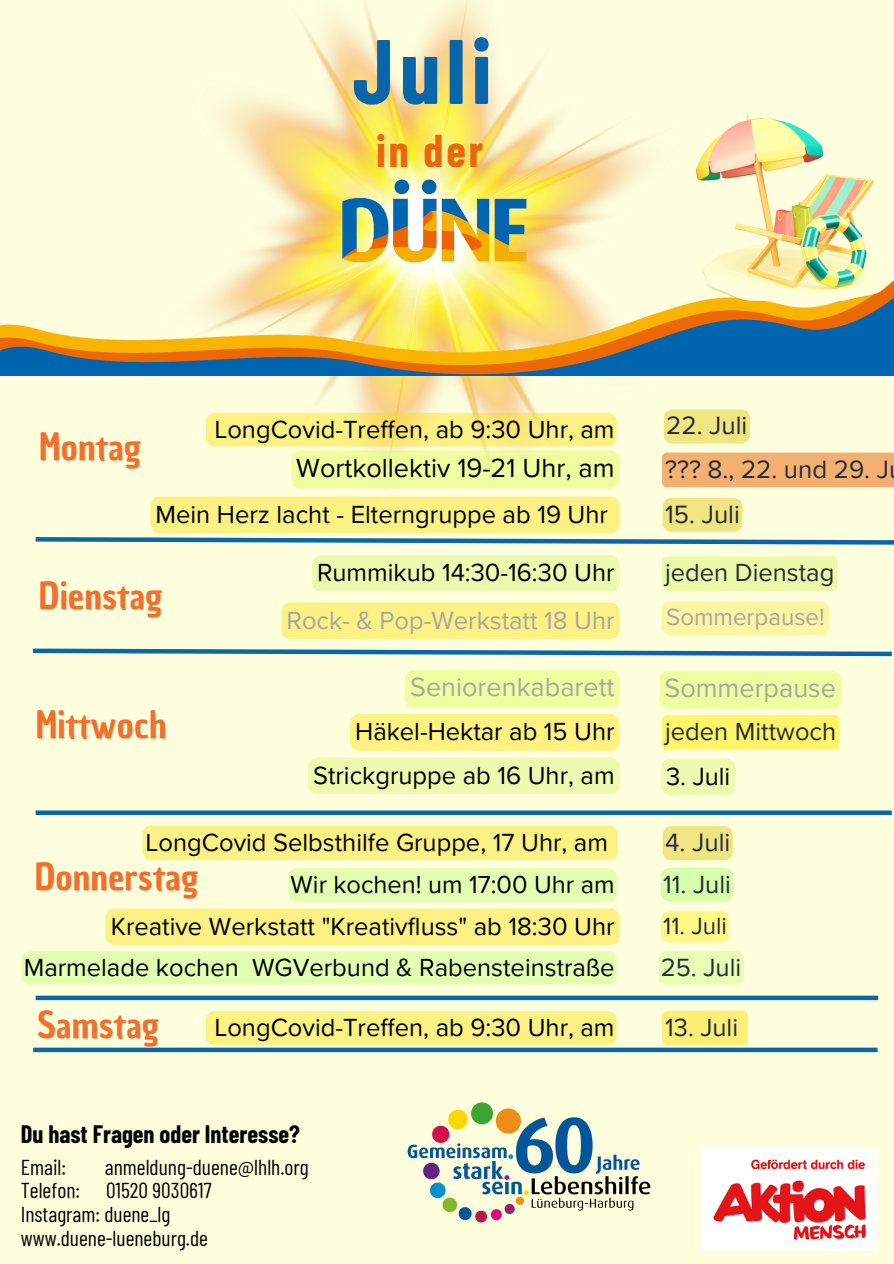
<style>
.page{position:relative;width:894px;height:1264px;background:#fff}
.page>*{position:absolute;margin:0;border:0;box-sizing:border-box;transform-origin:0 0}
.t1{font:700 91.35px "Barlow Condensed";color:#0966ab}
.t2{font:700 44.85px "Barlow Condensed";color:#ea670b}
.t3{font:36.3px "Chau Philomene One";color:#f46e2c}
.t4{font:27px "Proxima Nova";color:#a6a6a6}
.t5{font:27px "Proxima Nova";color:#000}
.t6{font:25.8px "Proxima Nova";color:#242b39}
.t7{font:25.65px "Proxima Nova";color:#242b39}
.t8{font:25.5px "Proxima Nova";color:#000}
.t9{font:25.5px "Proxima Nova";color:#242b39}
.t10{font:25.5px "Proxima Nova";color:#a6a6a6}
.t11{font:25.35px "Proxima Nova";color:#000}
.t12{font:700 24.6px "Barlow Condensed";color:#000}
.t13{font:24.15px "Proxima Nova";color:#242b39}
.t14{font:24px "Proxima Nova";color:#a6a6a6}
.t15{font:21.6px "Barlow Condensed";color:#000}
</style>
<div class="page">
<div style="left:0;top:0;width:893px;height:1263px;background:#ffffde"></div>
<div style="left:33px;top:1047px;width:844px;height:5px;background:#0966ab"></div>
<div style="left:36px;top:995px;width:841px;height:5px;background:#0966ab"></div>
<img style="left:155px;top:0;width:548px;height:489px">
<svg style="left:33px;top:648px;width:859px;height:9px"></svg>
<div style="left:36px;top:810px;width:855px;height:5px;background:#0966ab"></div>
<img style="left:325px;top:158px;width:218px;height:123px">
<img style="left:702px;top:1148px;width:174px;height:102px">
<img style="left:407px;top:1102px;width:244px;height:121px">
<img style="left:0;top:281px;width:893px;height:94px">
<img style="left:696px;top:114px;width:197px;height:187px">
<div style="left:312px;top:555px;width:307px;height:37px;background:#ecfbaf"></div>
<div style="left:150px;top:496px;width:469px;height:37px;background:#fcf183;border-radius:9px"></div>
<div style="left:291px;top:450px;width:328px;height:38px;background:#efff9f;border-radius:10px"></div>
<div style="left:281px;top:602px;width:338px;height:37px;background:#fcf183"></div>
<div style="left:350px;top:714px;width:269px;height:36px;background:#fef282"></div>
<div style="left:308px;top:757px;width:311px;height:37px;background:#ecfbaf"></div>
<div style="left:662px;top:715px;width:177px;height:34px;background:#fff568;border-radius:5px"></div>
<div style="left:662px;top:556px;width:175px;height:35px;background:#e9fba9;border-radius:5px"></div>
<div style="left:661px;top:601px;width:168px;height:34px;background:#fdf5a1;border-radius:8px"></div>
<div style="left:662px;top:826px;width:70px;height:34px;background:#f1e581"></div>
<div style="left:662px;top:452px;width:231px;height:35px;background:#f4b070"></div>
<div style="left:142px;top:825px;width:475px;height:35px;background:#fcf183"></div>
<div style="left:206px;top:1011px;width:410px;height:33px;background:#fcf183;border-radius:8px"></div>
<div style="left:658px;top:951px;width:85px;height:33px;background:#e6ffb4"></div>
<div style="left:105px;top:908px;width:514px;height:37px;background:#fcf183;border-radius:9px"></div>
<div style="left:662px;top:1010px;width:85px;height:35px;background:#fbef76;border-radius:5px"></div>
<div style="left:661px;top:868px;width:72px;height:33px;background:#d7ffab"></div>
<div style="left:404px;top:670px;width:215px;height:38px;background:#efff9f"></div>
<div style="left:660px;top:911px;width:69px;height:31px;background:#fff887;border-radius:8px"></div>
<div style="left:288px;top:868px;width:328px;height:33px;background:#e2ffb2"></div>
<div style="left:21px;top:951px;width:595px;height:33px;background:#e2ffb2"></div>
<svg style="left:35px;top:498px;width:858px;height:47px"></svg>
<div style="left:206px;top:413px;width:410px;height:33px;background:#f9e11b;border-radius:8px;opacity:.47"></div>
<div style="left:663px;top:409px;width:86px;height:34px;background:#f1e581"></div>
<div style="left:661px;top:758px;width:74px;height:37px;background:#ecfbaf"></div>
<div style="left:659px;top:671px;width:182px;height:38px;background:#efff9f;border-radius:10px"></div>
<h4 class="t1" style="left:352px;top:13px;width:140px">Juli</h4>
<h4 class="t2" style="left:376px;top:122px;width:109px">in der</h4>
<h4 class="t3" style="left:39px;top:422px;width:104px">Montag</h4>
<p class="t8" style="left:214px;top:414px;width:401px">LongCovid-Treffen, ab 9:30 Uhr, am</p>
<p class="t6" style="left:666px;top:410px;width:83px">22. Juli</p>
<h4 class="t5" style="left:296px;top:452px;width:320px">Wortkollektiv 19-21 Uhr, am</h4>
<h4 class="t8" style="left:155px;top:499px;width:454px">Mein Herz lacht - Elterngruppe ab 19 Uhr</h4>
<p class="t6" style="left:665px;top:454px;width:225px">??? 8., 22. und 29. J</p>
<h2 class="t6" style="left:665px;top:499px;width:76px">15. Juli</h2>
<h4 class="t3" style="left:39px;top:571px;width:125px">Dienstag</h4>
<h5 class="t3" style="left:36px;top:700px;width:131px">Mittwoch</h5>
<h2 class="t8" style="left:317px;top:558px;width:299px">Rummikub 14:30-16:30 Uhr</h2>
<h4 class="t10" style="left:286px;top:605px;width:329px">Rock- &amp; Pop-Werkstatt 18 Uhr</h4>
<h4 class="t4" style="left:410px;top:671px;width:206px">Seniorenkabarett</h4>
<h4 class="t8" style="left:355px;top:717px;width:261px">Häkel-Hektar ab 15 Uhr</h4>
<h4 class="t8" style="left:313px;top:760px;width:303px">Strickgruppe ab 16 Uhr, am</h4>
<h4 class="t8" style="left:145px;top:827px;width:464px">LongCovid Selbsthilfe Gruppe, 17 Uhr, am</h4>
<h2 class="t3" style="left:35px;top:852px;width:165px">Donnerstag</h2>
<p class="t11" style="left:290px;top:869px;width:325px">Wir kochen! um 17:00 Uhr am</p>
<h5 class="t8" style="left:111px;top:911px;width:505px">Kreative Werkstatt "Kreativfluss" ab 18:30 Uhr</h5>
<p class="t8" style="left:24px;top:952px;width:592px">Marmelade kochen WGVerbund &amp; Rabensteinstraße</p>
<h4 class="t3" style="left:37px;top:1000px;width:124px">Samstag</h4>
<h4 class="t8" style="left:214px;top:1012px;width:401px">LongCovid-Treffen, ab 9:30 Uhr, am</h4>
<h4 class="t12" style="left:21px;top:1118px;width:280px">Du hast Fragen oder Interesse?</h4>
<h4 class="t15" style="left:21px;top:1152px;width:47px">Email:</h4>
<h4 class="t15" style="left:105px;top:1152px;width:205px">anmeldung-duene@lhlh.org</h4>
<h2 class="t15" style="left:21px;top:1176px;width:192px">Telefon: 01520 9030617</h2>
<h4 class="t15" style="left:21px;top:1200px;width:151px">Instagram: duene_lg</h4>
<h4 class="t15" style="left:21px;top:1223px;width:189px">www.duene-lueneburg.de</h4>
<h4 class="t9" style="left:665px;top:558px;width:171px">jeden Dienstag</h4>
<h4 class="t14" style="left:666px;top:603px;width:160px">Sommerpause!</h4>
<p class="t4" style="left:664px;top:672px;width:173px">Sommerpause</p>
<h4 class="t9" style="left:665px;top:717px;width:173px">jeden Mittwoch</h4>
<p class="t8" style="left:666px;top:761px;width:66px">3. Juli</p>
<h2 class="t6" style="left:665px;top:827px;width:67px">4. Juli</h2>
<h4 class="t7" style="left:663px;top:869px;width:69px">11. Juli</h4>
<h3 class="t13" style="left:663px;top:911px;width:65px">11. Juli</h3>
<h4 class="t7" style="left:660px;top:952px;width:82px">25. Juli</h4>
<h4 class="t9" style="left:665px;top:1012px;width:74px">13. Juli</h4>
</div>
